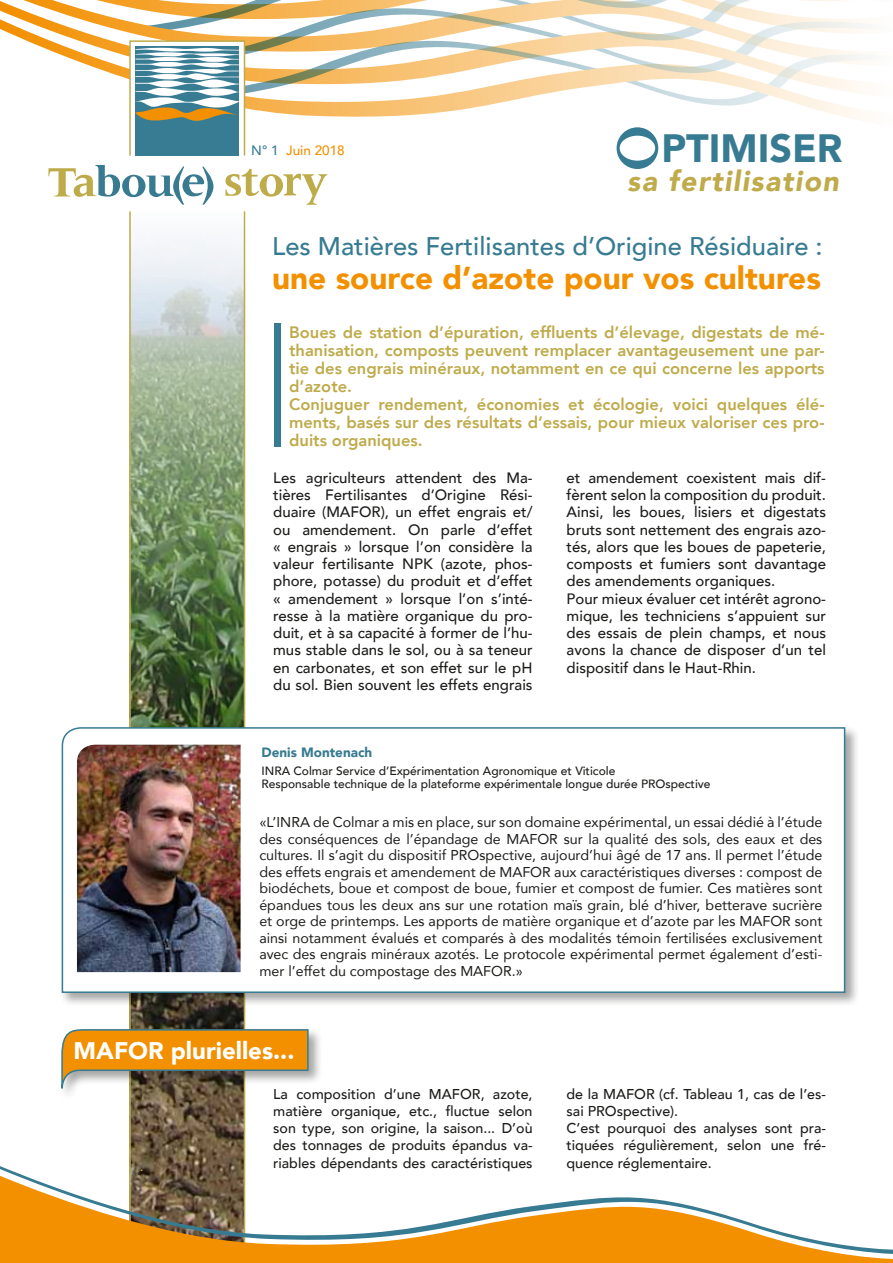
<style>
.page{position:relative;width:893px;height:1263px;background:#fff}
.page>*{position:absolute;margin:0;border:0;box-sizing:border-box;transform-origin:0 0}
.t1{font:900 39.45px "Avenir";color:#377b92}
.t2{font:900 31.5px "Avenir";color:#f39000}
.t3{font:italic 900 28.5px "Avenir";letter-spacing:.05em;color:#bfab4b}
.t4{font:500 25.5px "Avenir";color:#377b92}
.t5{font:900 24px "Avenir";color:#fff}
.t6{font:800 16.5px/18px "Avenir";color:#bfab4b}
.t7{font:500 15px/17.2px "Avenir";color:#1d1d1b;text-align:justify}
.t8{font:14.25px/16.5px "Avenir";color:#1d1d1b;text-align:justify}
.t9{font:500 14.25px/17.2px "Avenir";color:#1d1d1b;text-align:justify}
.t10{font:900 13.5px "Avenir";color:#377b92}
.t11{font:500 13.5px "Avenir";color:#f39000}
.t12{font:500 12px/13.5px "Avenir";color:#1d1d1b}
.s1{color:#377b92}
</style>
<div class="page">
<img style="left:129px;top:211px;width:117px;height:949px">
<svg style="left:0;top:1160px;width:893px;height:103px"></svg>
<svg style="left:0;top:0;width:845px;height:12px"></svg>
<svg style="left:0;top:12px;width:863px;height:121px"></svg>
<div style="left:274px;top:323px;width:7px;height:123px;background:#377b92"></div>
<div style="left:59px;top:725px;width:801px;height:282px;background:#1d1d1b;opacity:.4"></div>
<svg style="left:61px;top:726px;width:785px;height:268px"></svg>
<div style="left:75px;top:743px;width:166px;height:231px;background:#1d1d1b;opacity:.4"></div>
<div style="left:59px;top:1027px;width:264px;height:75px;background:#1d1d1b;opacity:.4"></div>
<svg style="left:61px;top:1028px;width:248px;height:62px;background:#cc9137"></svg>
<div style="left:129px;top:40px;width:116px;height:116px;background:#fff;border:2px solid #bfab4b"></div>
<div style="left:617px;top:127px;width:41px;height:42px;background:#377b92;border-radius:50%"></div>
<div style="left:620px;top:136px;width:35px;height:25px;background:#fff;border-radius:50%"></div>
<div style="left:135px;top:46px;width:104px;height:110px;background:#377c92"></div>
<svg style="left:135px;top:48px;width:104px;height:73px"></svg>
<svg style="left:48px;top:165px;width:165px;height:40px"></svg>
<svg style="left:226px;top:169px;width:101px;height:36px"></svg>
<p class="t11" style="left:251px;top:138px;width:95px"><span class="s1">N° 1</span> Juin 2018</p>
<h1 class="t1" style="left:661px;top:114px;width:183px">PTIMISER</h1>
<h3 class="t3" style="left:627px;top:157px;width:213px">sa fertilisation</h3>
<h3 class="t4" style="left:272px;top:224px;width:552px">Les Matières Fertilisantes d’Origine Résiduaire :</h3>
<h2 class="t2" style="left:272px;top:251px;width:550px">une source d’azote pour vos cultures</h2>
<p class="t6" style="left:289px;top:323px;width:537px">Boues de station d’épuration, effluents d’élevage, digestats de mé&shy;thanisation, composts peuvent remplacer avantageusement une par&shy;tie des engrais minéraux, notamment en ce qui concerne les apports d’azote.<br>Conjuguer rendement, économies et écologie, voici quelques élé&shy;ments, basés sur des résultats d’essais, pour mieux valoriser ces pro&shy;duits organiques.</p>
<p class="t7" style="left:273px;top:468px;width:261px">Les agriculteurs attendent des Ma&shy;tières Fertilisantes d’Origine Rési&shy;duaire (MAFOR), un effet engrais et/ ou amendement. On parle d’effet « engrais » lorsque l’on considère la valeur fertilisante NPK (azote, phos&shy;phore, potasse) du produit et d’effet « amendement » lorsque l’on s’inté&shy;resse à la matière organique du pro&shy;duit, et à sa capacité à former de l’hu&shy;mus stable dans le sol, ou à sa teneur en carbonates, et son effet sur le pH du sol. Bien souvent les effets engrais</p>
<p class="t7" style="left:567px;top:468px;width:261px;text-align:left">et amendement coexistent mais dif&shy;fèrent selon la composition du produit.<br>Ainsi, les boues, lisiers et digestats bruts sont nettement des engrais azo&shy;tés, alors que les boues de papeterie, composts et fumiers sont davantage des amendements organiques.<br>Pour mieux évaluer cet intérêt agrono&shy;mique, les techniciens s’appuient sur des essais de plein champs, et nous avons la chance de disposer d’un tel dispositif dans le Haut-Rhin.</p>
<p class="t10" style="left:261px;top:741px;width:112px">Denis Montenach</p>
<p class="t12" style="left:261px;top:763px;width:450px">INRA Colmar Service d’Expérimentation Agronomique et Viticole<br>Responsable technique de la plateforme expérimentale longue durée PROspective</p>
<p class="t8" style="left:259px;top:813px;width:565px">«L’INRA de Colmar a mis en place, sur son domaine expérimental, un essai dédié à l’étude des conséquences de l’épandage de MAFOR sur la qualité des sols, des eaux et des cultures. Il s’agit du dispositif PROspective, aujourd’hui âgé de 17 ans. Il permet l’étude des effets engrais et amendement de MAFOR aux caractéristiques diverses : compost de biodéchets, boue et compost de boue, fumier et compost de fumier. Ces matières sont épandues tous les deux ans sur une rotation maïs grain, blé d’hiver, betterave sucrière et orge de printemps. Les apports de matière organique et d’azote par les MAFOR sont ainsi notamment évalués et comparés à des modalités témoin fertilisées exclusivement avec des engrais minéraux azotés. Le protocole expérimental permet également d’esti&shy;mer l’effet du compostage des MAFOR.»</p>
<h3 class="t5" style="left:74px;top:1030px;width:222px">MAFOR plurielles...</h3>
<p class="t9" style="left:273px;top:1084px;width:261px">La composition d’une MAFOR, azote, matière organique, etc., fluctue selon son type, son origine, la saison... D’où des tonnages de produits épandus va&shy;riables dépendants des caractéristiques</p>
<p class="t9" style="left:567px;top:1084px;width:261px;text-align:left">de la MAFOR (cf. Tableau 1, cas de l’es&shy;sai PROspective).<br>C’est pourquoi des analyses sont pra&shy;tiquées régulièrement, selon une fré&shy;quence réglementaire.</p>
</div>
